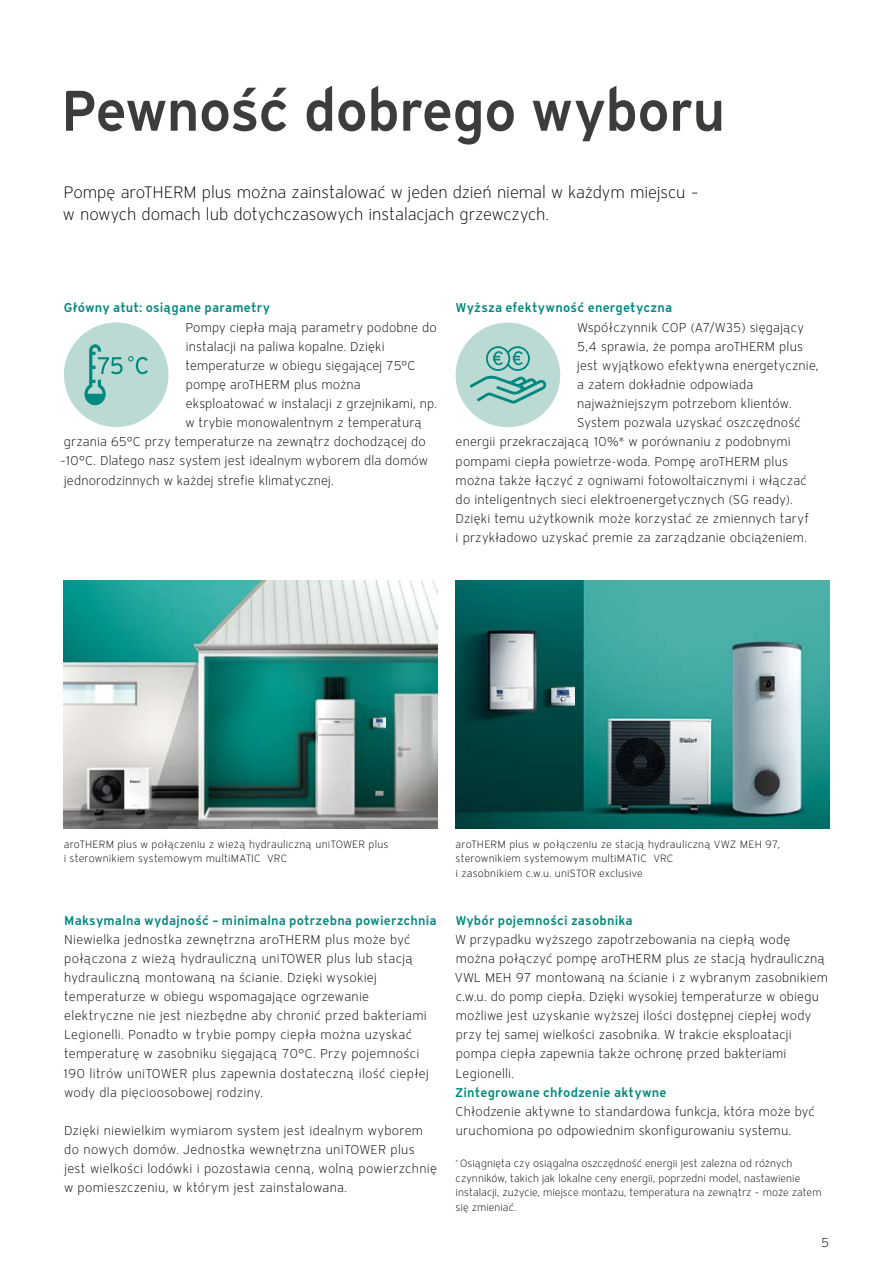
<style>
.page{position:relative;width:893px;height:1263px;background:#fff}
.page>*{position:absolute;margin:0;border:0;box-sizing:border-box;transform-origin:0 0}
.t1{font:600 57px "Vaillant 16";letter-spacing:-.02em;color:#3c3c3b}
.t2{font:300 16.5px/22.5px "Vaillant 16";letter-spacing:-.005em;color:#000}
.t3{font:300 12.75px/19.2px "Vaillant 16";letter-spacing:.01em;color:#000}
.t4{font:600 12.75px "Vaillant 16";letter-spacing:.015em;color:#00897e}
.t5{font:300 10.5px/14.4px "Vaillant 16";letter-spacing:.01em;color:#000}
</style>
<div class="page">
<img style="left:456px;top:580px;width:373px;height:249px">
<img style="left:64px;top:580px;width:373px;height:249px">
<img style="left:364px;top:716px;width:21px;height:16px">
<img style="left:535px;top:683px;width:39px;height:30px">
<div style="left:64px;top:322px;width:105px;height:105px;background:#bcdad4;border-radius:50%"></div>
<svg style="left:84px;top:344px;width:64px;height:61px"></svg>
<div style="left:456px;top:323px;width:104px;height:104px;background:#bcdad4;border-radius:50%"></div>
<svg style="left:470px;top:346px;width:76px;height:58px"></svg>
<h1 class="t1" style="left:61px;top:72px;width:666px">Pewność dobrego wyboru</h1>
<p class="t2" style="left:63px;top:180px;width:637px">Pompę aroTHERM plus można zainstalować w jeden dzień niemal w każdym miejscu – w nowych domach lub dotychczasowych instalacjach grzewczych.</p>
<p class="t4" style="left:64px;top:299px;width:208px">Główny atut: osiągane parametry</p>
<p class="t3" style="left:185px;top:317px;width:253px">Pompy ciepła mają parametry podobne do</p>
<p class="t3" style="left:186px;top:336px;width:200px">instalacji na paliwa kopalne. Dzięki</p>
<p class="t3" style="left:185px;top:356px;width:232px">temperaturze w obiegu sięgającej 75°C</p>
<p class="t3" style="left:186px;top:375px;width:176px">pompę aroTHERM plus można</p>
<p class="t3" style="left:186px;top:394px;width:253px">eksploatować w instalacji z grzejnikami, np.</p>
<p class="t3" style="left:185px;top:413px;width:238px">w trybie monowalentnym z temperaturą</p>
<p class="t3" style="left:64px;top:432px;width:363px">grzania 65°C przy temperaturze na zewnątrz dochodzącej do</p>
<p class="t3" style="left:60px;top:451px;width:370px">–10°C. Dlatego nasz system jest idealnym wyborem dla domów</p>
<p class="t3" style="left:64px;top:470px;width:271px">jednorodzinnych w każdej strefie klimatycznej.</p>
<p class="t4" style="left:456px;top:299px;width:218px">Wyższa efektywność energetyczna</p>
<p class="t3" style="left:577px;top:317px;width:228px">Współczynnik COP (A7/W35) sięgający</p>
<p class="t3" style="left:577px;top:336px;width:227px">5,4 sprawia, że pompa aroTHERM plus</p>
<p class="t3" style="left:577px;top:356px;width:243px">jest wyjątkowo efektywna energetycznie,</p>
<p class="t3" style="left:577px;top:375px;width:177px">a zatem dokładnie odpowiada</p>
<p class="t3" style="left:577px;top:394px;width:216px">najważniejszym potrzebom klientów.</p>
<p class="t3" style="left:577px;top:413px;width:225px">System pozwala uzyskać oszczędność</p>
<p class="t3" style="left:456px;top:432px;width:337px">energii przekraczającą 10%* w porównaniu z podobnymi</p>
<p class="t3" style="left:456px;top:451px;width:334px">pompami ciepła powietrze-woda. Pompę aroTHERM plus</p>
<p class="t3" style="left:456px;top:470px;width:353px">można także łączyć z ogniwami fotowoltaicznymi i włączać</p>
<p class="t3" style="left:456px;top:490px;width:338px">do inteligentnych sieci elektroenergetycznych (SG ready).</p>
<p class="t3" style="left:456px;top:509px;width:355px">Dzięki temu użytkownik może korzystać ze zmiennych taryf</p>
<p class="t3" style="left:456px;top:528px;width:353px">i przykładowo uzyskać premie za zarządzanie obciążeniem.</p>
<p class="t5" style="left:64px;top:837px;width:326px">aroTHERM plus w połączeniu z wieżą hydrauliczną uniTOWER plus i sterownikiem systemowym multiMATIC VRC</p>
<p class="t5" style="left:456px;top:837px;width:326px">aroTHERM plus w połączeniu ze stacją hydrauliczną VWZ MEH 97, sterownikiem systemowym multiMATIC VRC<br>i zasobnikiem c.w.u. uniSTOR exclusive</p>
<p class="t4" style="left:64px;top:911px;width:374px">Maksymalna wydajność – minimalna potrzebna powierzchnia</p>
<p class="t3" style="left:64px;top:929px;width:367px">Niewielka jednostka zewnętrzna aroTHERM plus może być połączona z wieżą hydrauliczną uniTOWER plus lub stacją hydrauliczną montowaną na ścianie. Dzięki wysokiej temperaturze w obiegu wspomagające ogrzewanie elektryczne nie jest niezbędne aby chronić przed bakteriami Legionelli. Ponadto w trybie pompy ciepła można uzyskać temperaturę w zasobniku sięgającą 70°C. Przy pojemności 190 litrów uniTOWER plus zapewnia dostateczną ilość ciepłej wody dla pięcioosobowej rodziny.</p>
<p class="t3" style="left:64px;top:1121px;width:375px">Dzięki niewielkim wymiarom system jest idealnym wyborem do nowych domów. Jednostka wewnętrzna uniTOWER plus jest wielkości lodówki i pozostawia cenną, wolną powierzchnię w pomieszczeniu, w którym jest zainstalowana.</p>
<p class="t4" style="left:455px;top:911px;width:179px">Wybór pojemności zasobnika</p>
<p class="t3" style="left:455px;top:929px;width:374px">W przypadku wyższego zapotrzebowania na ciepłą wodę można połączyć pompę aroTHERM plus ze stacją hydrauliczną VWL MEH 97 montowaną na ścianie i z wybranym zasobnikiem c.w.u. do pomp ciepła. Dzięki wysokiej temperaturze w obiegu możliwe jest uzyskanie wyższej ilości dostępnej ciepłej wody przy tej samej wielkości zasobnika. W trakcie eksploatacji pompa ciepła zapewnia także ochronę przed bakteriami Legionelli.</p>
<p class="t4" style="left:455px;top:1083px;width:213px">Zintegrowane chłodzenie aktywne</p>
<p class="t3" style="left:456px;top:1101px;width:361px">Chłodzenie aktywne to standardowa funkcja, która może być uruchomiona po odpowiednim skonfigurowaniu systemu.</p>
<p class="t5" style="left:456px;top:1156px;width:367px"><sup>*</sup> Osiągnięta czy osiągalna oszczędność energii jest zależna od różnych czynników, takich jak lokalne ceny energii, poprzedni model, nastawienie instalacji, zużycie, miejsce montażu, temperatura na zewnątrz – może zatem się zmieniać.</p>
<p class="t3" style="left:821px;top:1232px;width:10px">5</p>
</div>
